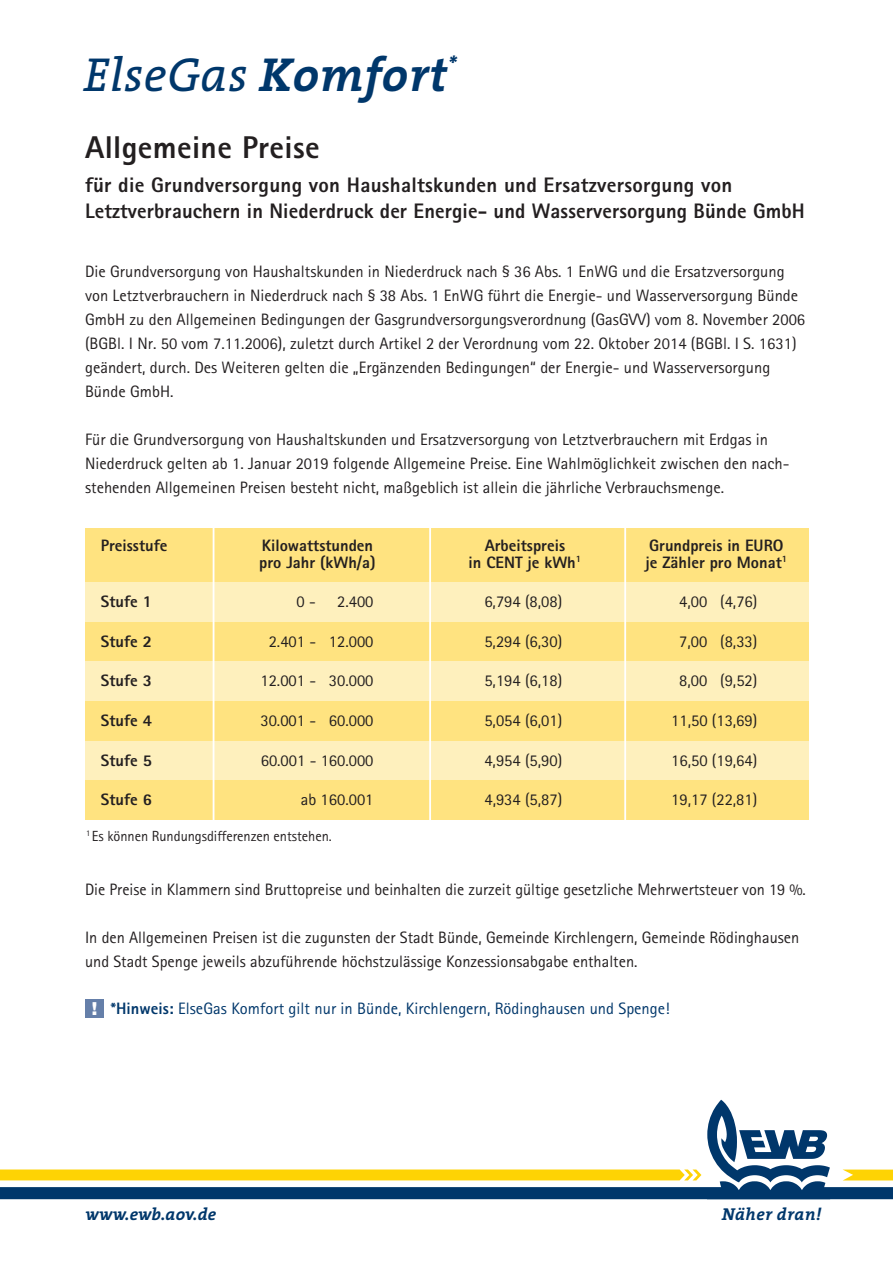
<style>
.page{position:relative;width:893px;height:1263px;background:#fff}
.page>*{position:absolute;margin:0;border:0;box-sizing:border-box;transform-origin:0 0}
.t1{font:italic 48px "The Serif";letter-spacing:.01em;color:#00376b}
.t2{font:800 31.5px "AT Rotis Sans Serif";letter-spacing:.01em;color:#231f20}
.t3{font:800 21px/25.5px "AT Rotis Sans Serif";letter-spacing:.005em;color:#231f20}
.t4{font:italic 700 17.25px "The Serif";letter-spacing:.005em;color:#00376b}
.t5{font:italic 700 17.25px "The Serif";letter-spacing:.025em;color:#00376b}
.t6{font:16.5px/24px "AT Rotis Sans Serif";color:#231f20}
.t7{font:800 16.5px/16.5px "AT Rotis Sans Serif";color:#231f20}
.t8{font:16.5px "AT Rotis Sans Serif";color:#00376b}
.t9{font:14.7px "AT Rotis Sans Serif";letter-spacing:-.005em;color:#231f20}
.s1{font-weight:700}
.s2{font-family:"Helvetica Neue";font-weight:900;font-size:18px;color:#fff}
.s3{font-weight:800}
</style>
<div class="page">
<div style="left:85px;top:582px;width:724px;height:40px;background:#fef0bd"></div>
<div style="left:85px;top:528px;width:724px;height:54px;background:#ffe380"></div>
<div style="left:85px;top:622px;width:724px;height:39px;background:#ffe380"></div>
<div style="left:85px;top:661px;width:724px;height:40px;background:#fef0bd"></div>
<div style="left:85px;top:701px;width:724px;height:40px;background:#ffe380"></div>
<div style="left:85px;top:741px;width:724px;height:39px;background:#fef0bd"></div>
<div style="left:85px;top:780px;width:724px;height:40px;background:#ffe380"></div>
<hr style="left:213px;top:524px;width:1px;height:300px;background:#fff">
<hr style="left:429px;top:524px;width:2px;height:300px;background:#fff">
<hr style="left:624px;top:524px;width:2px;height:300px;background:#fff">
<svg style="left:0;top:1100px;width:893px;height:99px"></svg>
<div style="left:85px;top:999px;width:19px;height:19px;background:#657fa9"></div>
<h1 class="t1" style="left:84px;top:35px;width:374px">ElseGas <span class="s1">Komfort</span><sup>*</sup></h1>
<h2 class="t2" style="left:85px;top:127px;width:236px">Allgemeine Preise</h2>
<p class="t3" style="left:85px;top:172px;width:721px">für die Grundversorgung von Haushaltskunden und Ersatzversorgung von<br>Letztverbrauchern in Niederdruck der Energie- und Wasserversorgung Bünde GmbH</p>
<p class="t6" style="left:85px;top:259px;width:722px">Die Grundversorgung von Haushaltskunden in Niederdruck nach § 36 Abs. 1 EnWG und die Ersatzversorgung von Letztverbrauchern in Niederdruck nach § 38 Abs. 1 EnWG führt die Energie- und Wasserversorgung Bünde GmbH zu den Allgemeinen Bedingungen der Gasgrundversorgungsverordnung (GasGVV) vom 8. November 2006 (BGBl. I Nr. 50 vom 7.11.2006), zuletzt durch Artikel 2 der Verordnung vom 22. Oktober 2014 (BGBl. I S. 1631) geändert, durch. Des Weiteren gelten die „Ergänzenden Bedingungen“ der Energie- und Wasserversorgung Bünde GmbH.</p>
<p class="t6" style="left:85px;top:427px;width:706px">Für die Grundversorgung von Haushaltskunden und Ersatzversorgung von Letztverbrauchern mit Erdgas in<br>Niederdruck gelten ab 1. Januar 2019 folgende Allgemeine Preise. Eine Wahlmöglichkeit zwischen den nach&shy;stehenden Allgemeinen Preisen besteht nicht, maßgeblich ist allein die jährliche Verbrauchsmenge.</p>
<p class="t7" style="left:101px;top:537px;width:68px">Preisstufe</p>
<p class="t7" style="left:259px;top:537px;width:118px">Kilowattstunden pro Jahr (kWh/a)</p>
<p class="t7" style="left:469px;top:537px;width:114px;text-align:center">Arbeitspreis<br>in CENT je kWh<sup>1</sup></p>
<p class="t7" style="left:645px;top:537px;width:143px">Grundpreis in EURO je Zähler pro Monat<sup>1</sup></p>
<p class="t6" style="left:297px;top:589px;width:21px">0 -</p>
<p class="t6" style="left:337px;top:589px;width:38px">2.400</p>
<p class="t6" style="left:484px;top:589px;width:79px">6,794 (8,08)</p>
<p class="t7" style="left:101px;top:632px;width:53px">Stufe 2</p>
<p class="t6" style="left:269px;top:629px;width:106px">2.401 - 12.000</p>
<p class="t6" style="left:484px;top:629px;width:79px">5,294 (6,30)</p>
<p class="t7" style="left:101px;top:672px;width:53px">Stufe 3</p>
<p class="t6" style="left:260px;top:668px;width:115px">12.001 - 30.000</p>
<p class="t6" style="left:484px;top:668px;width:79px">5,194 (6,18)</p>
<p class="t7" style="left:101px;top:712px;width:53px">Stufe 4</p>
<p class="t6" style="left:260px;top:708px;width:115px">30.001 - 60.000</p>
<p class="t6" style="left:484px;top:708px;width:79px">5,054 (6,01)</p>
<p class="t7" style="left:101px;top:751px;width:53px">Stufe 5</p>
<p class="t6" style="left:261px;top:748px;width:114px">60.001 - 160.000</p>
<p class="t6" style="left:484px;top:748px;width:79px">4,954 (5,90)</p>
<p class="t7" style="left:101px;top:791px;width:53px">Stufe 6</p>
<p class="t6" style="left:301px;top:787px;width:74px">ab 160.001</p>
<p class="t9" style="left:86px;top:827px;width:247px"><sup>1</sup> Es können Rundungsdifferenzen entstehen.</p>
<p class="t6" style="left:679px;top:589px;width:80px">4,00 (4,76)</p>
<p class="t6" style="left:679px;top:629px;width:80px">7,00 (8,33)</p>
<p class="t6" style="left:679px;top:668px;width:80px">8,00 (9,52)</p>
<p class="t6" style="left:671px;top:708px;width:88px">11,50 (13,69)</p>
<p class="t6" style="left:671px;top:748px;width:88px">16,50 (19,64)</p>
<p class="t6" style="left:671px;top:787px;width:88px">19,17 (22,81)</p>
<p class="t7" style="left:101px;top:593px;width:53px">Stufe 1</p>
<p class="t6" style="left:484px;top:787px;width:79px">4,934 (5,87)</p>
<p class="t6" style="left:85px;top:877px;width:722px">Die Preise in Klammern sind Bruttopreise und beinhalten die zurzeit gültige gesetzliche Mehrwertsteuer von 19 %.</p>
<p class="t6" style="left:85px;top:925px;width:716px">In den Allgemeinen Preisen ist die zugunsten der Stadt Bünde, Gemeinde Kirchlengern, Gemeinde Rödinghausen und Stadt Spenge jeweils abzuführende höchstzulässige Konzessionsabgabe enthalten.</p>
<p class="t8" style="left:92px;top:999px;width:579px"><span class="s2">!</span> <span class="s3">*Hinweis:</span> ElseGas Komfort gilt nur in Bünde, Kirchlengern, Rödinghausen und Spenge!</p>
<p class="t4" style="left:85px;top:1200px;width:133px">www.ewb.aov.de</p>
<p class="t5" style="left:722px;top:1200px;width:101px">Näher dran!</p>
</div>
